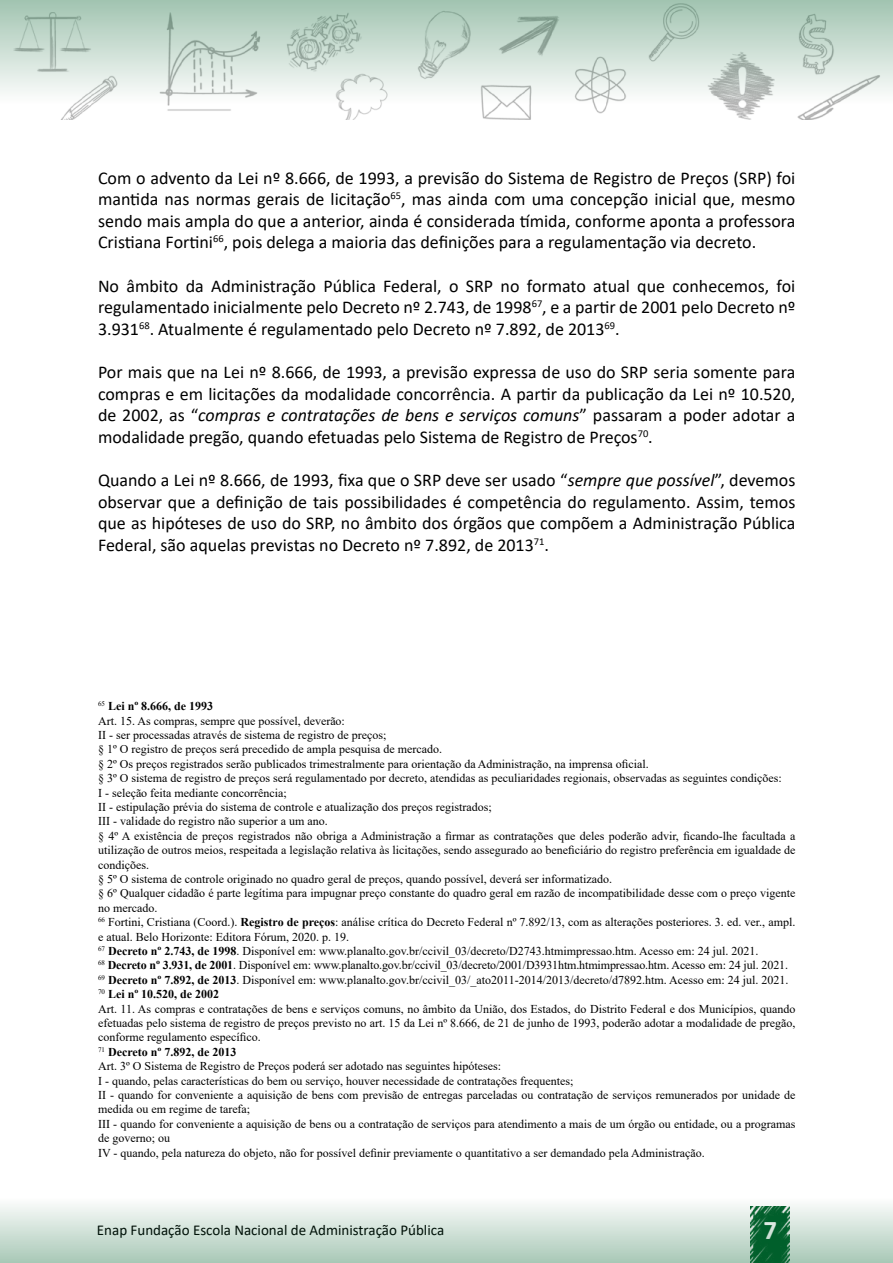
<style>
.page{position:relative;width:893px;height:1263px;background:#fff}
.page>*{position:absolute;margin:0;border:0;box-sizing:border-box;transform-origin:0 0}
.t1{font:700 27px "Calibri";color:#fff}
.t2{font:18px/21.6px "Calibri";color:#000;text-align:justify}
.t3{font:15px "Calibri";color:#000}
.t4{font:12px/14.4px "Times New Roman";color:#000}
.s1{font-style:italic}
.s2{font-weight:700}
</style>
<div class="page">
<svg style="left:0;top:0;width:893px;height:120px"></svg>
<svg style="left:0;top:1205px;width:893px;height:58px;background:#c6dacf"></svg>
<p class="t2" style="left:98px;top:166px;width:699px">Com o advento da Lei nº 8.666, de 1993, a previsão do Sistema de Registro de Preços (SRP) foi mantida nas normas gerais de licitação<sup>65</sup>, mas ainda com uma concepção inicial que, mesmo sendo mais ampla do que a anterior, ainda é considerada tímida, conforme aponta a professora Cristiana Fortini<sup>66</sup>, pois delega a maioria das definições para a regulamentação via decreto.</p>
<p class="t2" style="left:98px;top:274px;width:699px">No âmbito da Administração Pública Federal, o SRP no formato atual que conhecemos, foi regulamentado inicialmente pelo Decreto nº 2.743, de 1998<sup>67</sup>, e a partir de 2001 pelo Decreto nº 3.931<sup>68</sup>. Atualmente é regulamentado pelo Decreto nº 7.892, de 2013<sup>69</sup>.</p>
<p class="t2" style="left:98px;top:361px;width:699px">Por mais que na Lei nº 8.666, de 1993, a previsão expressa de uso do SRP seria somente para compras e em licitações da modalidade concorrência. A partir da publicação da Lei nº 10.520, de 2002, as “<span class="s1">compras e contratações de bens e serviços comuns</span>” passaram a poder adotar a modalidade pregão, quando efetuadas pelo Sistema de Registro de Preços<sup>70</sup>.</p>
<p class="t2" style="left:98px;top:469px;width:699px">Quando a Lei nº 8.666, de 1993, fixa que o SRP deve ser usado “<span class="s1">sempre que possível</span>”, devemos observar que a definição de tais possibilidades é competência do regulamento. Assim, temos que as hipóteses de uso do SRP, no âmbito dos órgãos que compõem a Administração Pública Federal, são aquelas previstas no Decreto nº 7.892, de 2013<sup>71</sup>.</p>
<p class="t4" style="left:98px;top:699px;width:699px"><sup>65</sup> <span class="s2">Lei nº 8.666, de 1993<br></span>Art. 15. As compras, sempre que possível, deverão:<br>II - ser processadas através de sistema de registro de preços;<br>§ 1º O registro de preços será precedido de ampla pesquisa de mercado.<br>§ 2º Os preços registrados serão publicados trimestralmente para orientação da Administração, na imprensa oficial.<br>§ 3º O sistema de registro de preços será regulamentado por decreto, atendidas as peculiaridades regionais, observadas as seguintes condições:<br>I - seleção feita mediante concorrência;<br>II - estipulação prévia do sistema de controle e atualização dos preços registrados;<br>III - validade do registro não superior a um ano.<br>§ 4º A existência de preços registrados não obriga a Administração a firmar as contratações que deles poderão advir, ficando-lhe facultada a utilização de outros meios, respeitada a legislação relativa às licitações, sendo assegurado ao beneficiário do registro preferência em igualdade de condições.<br>§ 5º O sistema de controle originado no quadro geral de preços, quando possível, deverá ser informatizado.<br>§ 6º Qualquer cidadão é parte legítima para impugnar preço constante do quadro geral em razão de incompatibilidade desse com o preço vigente no mercado.<br><sup>66</sup> Fortini, Cristiana (Coord.). <span class="s2">Registro de preços</span>: análise crítica do Decreto Federal nº 7.892/13, com as alterações posteriores. 3. ed. ver., ampl. e atual. Belo Horizonte: Editora Fórum, 2020. p. 19.<br><sup>67</sup> <span class="s2">Decreto nº 2.743, de 1998</span>. Disponível em: www.planalto.gov.br/ccivil_03/decreto/D2743.htmimpressao.htm. Acesso em: 24 jul. 2021.<br><sup>68</sup> <span class="s2">Decreto nº 3.931, de 2001</span>. Disponível em: www.planalto.gov.br/ccivil_03/decreto/2001/D3931htm.htmimpressao.htm. Acesso em: 24 jul. 2021.<br><sup>69</sup> <span class="s2">Decreto nº 7.892, de 2013</span>. Disponível em: www.planalto.gov.br/ccivil_03/_ato2011-2014/2013/decreto/d7892.htm. Acesso em: 24 jul. 2021.<br><sup>70</sup> <span class="s2">Lei nº 10.520, de 2002<br></span>Art. 11. As compras e contratações de bens e serviços comuns, no âmbito da União, dos Estados, do Distrito Federal e dos Municípios, quando efetuadas pelo sistema de registro de preços previsto no art. 15 da Lei nº 8.666, de 21 de junho de 1993, poderão adotar a modalidade de pregão, conforme regulamento específico.<br><sup>71</sup> <span class="s2">Decreto nº 7.892, de 2013<br></span>Art. 3º O Sistema de Registro de Preços poderá ser adotado nas seguintes hipóteses:<br>I - quando, pelas características do bem ou serviço, houver necessidade de contratações frequentes;<br>II - quando for conveniente a aquisição de bens com previsão de entregas parceladas ou contratação de serviços remunerados por unidade de medida ou em regime de tarefa;<br>III - quando for conveniente a aquisição de bens ou a contratação de serviços para atendimento a mais de um órgão ou entidade, ou a programas de governo; ou<br>IV - quando, pela natureza do objeto, não for possível definir previamente o quantitativo a ser demandado pela Administração.</p>
<p class="t3" style="left:97px;top:1220px;width:349px">Enap Fundação Escola Nacional de Administração Pública</p>
<h1 class="t1" style="left:763px;top:1210px;width:15px">7</h1>
</div>
